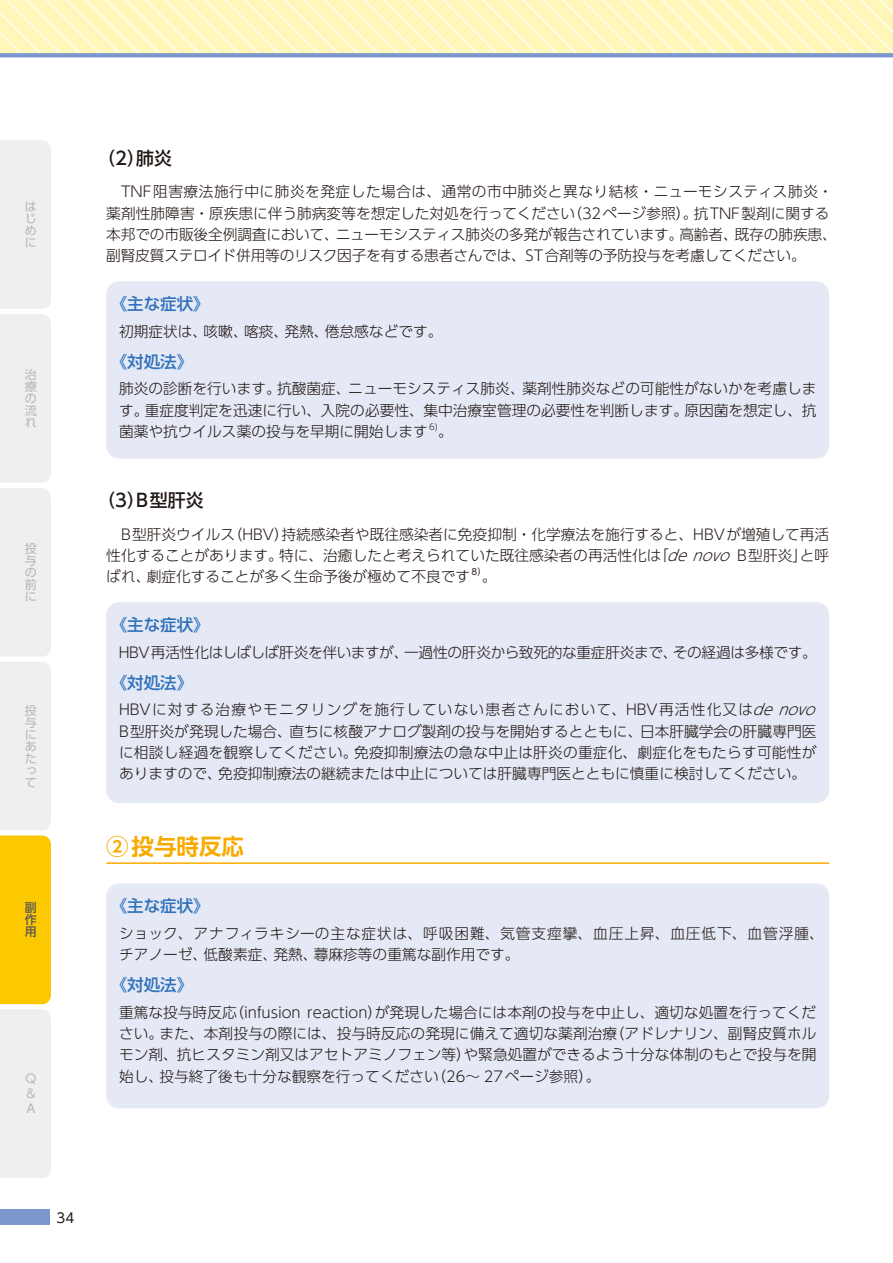
<style>
.page{position:relative;width:893px;height:1263px;background:#fff}
.page>*{position:absolute;margin:0;border:0;box-sizing:border-box;transform-origin:0 0}
.t1{font:700 22.5px "UD Shin Go Pro De";color:#f7ab00}
.t2{font:500 18px "UD Shin Go Pro";color:#221815}
.t3{font:500 16.5px "UD Shin Go Pro";color:#3071b9}
.t4{font:300 14.7px/21.3px "UD Shin Go Pro";color:#221815}
.t5{font:300 14.7px "UD Shin Go Pro";letter-spacing:-.02em;color:#221815}
.t6{font:13.5px "UD Shin Go Pro";color:#221815}
.t7{font:12px/12px "UD Shin Go Pro";color:#b5b6b6;text-align:justify}
.t8{font:500 12px/12px "UD Shin Go Pro";color:#595757;text-align:justify}
.t9{font:8.7px "UD Shin Go Pro";color:#221815}
.t10{font:300 8.55px "UD Shin Go Pro";color:#221815}
.s1{font-style:italic}
</style>
<div class="page">
<div style="left:0;top:1209px;width:50px;height:16px;background:#7b97ce"></div>
<div style="left:0;top:140px;width:51px;height:516px;background:#efefef"></div>
<svg style="left:0;top:0;width:893px;height:53px;background:#fff7bf"></svg>
<svg style="left:0;top:53px;width:893px;height:4px;background:#7f9acd"></svg>
<hr style="left:106px;top:862px;width:723px;height:2px;background:#f7ab00">
<div style="left:106px;top:281px;width:723px;height:178px;background:#e5e9f5;border-radius:13px"></div>
<div style="left:106px;top:602px;width:723px;height:201px;background:#e5e9f5;border-radius:13px"></div>
<div style="left:106px;top:883px;width:723px;height:225px;background:#e5e9f5;border-radius:13px"></div>
<svg style="left:0;top:662px;width:51px;height:516px"></svg>
<p class="t7" style="left:25px;top:200px;width:13px">はじめに</p>
<p class="t7" style="left:25px;top:368px;width:13px">治療の流れ</p>
<p class="t7" style="left:25px;top:542px;width:13px">投与の前に</p>
<p class="t7" style="left:25px;top:704px;width:13px">投与にあたって</p>
<p class="t8" style="left:25px;top:901px;width:13px">副作用</p>
<p class="t7" style="left:25px;top:1071px;width:12px;line-height:15px">Q &amp; A</p>
<p class="t2" style="left:97px;top:143px;width:76px">（2）肺炎</p>
<p class="t4" style="left:106px;top:181px;width:732px">　TNF阻害療法施行中に肺炎を発症した場合は、通常の市中肺炎と異なり結核・ニューモシスティス肺炎・薬剤性肺障害・原疾患に伴う肺病変等を想定した対処を行ってください（32ページ参照）。抗TNF製剤に関する本邦での市販後全例調査において、ニューモシスティス肺炎の多発が報告されています。高齢者、既存の肺疾患、副腎皮質ステロイド併用等のリスク因子を有する患者さんでは、ST合剤等の予防投与を考慮してください。</p>
<p class="t3" style="left:111px;top:290px;width:100px">《主な症状》</p>
<p class="t4" style="left:119px;top:320px;width:325px">初期症状は、咳嗽、喀痰、発熱、倦怠感などです。</p>
<p class="t3" style="left:111px;top:348px;width:84px">《対処法》</p>
<p class="t4" style="left:119px;top:378px;width:699px;text-align:justify">肺炎の診断を行います。抗酸菌症、ニューモシスティス肺炎、薬剤性肺炎などの可能性がないかを考慮します。重症度判定を迅速に行い、入院の必要性、集中治療室管理の必要性を判断します。原因菌を想定し、抗菌薬や抗ウイルス薬の投与を早期に開始します</p>
<p class="t10" style="left:429px;top:419px;width:10px">6)</p>
<p class="t4" style="left:438px;top:420px;width:16px">。</p>
<p class="t2" style="left:97px;top:485px;width:108px">（3）B型肝炎</p>
<p class="t4" style="left:106px;top:523px;width:724px;text-align:justify">　B型肝炎ウイルス（HBV）持続感染者や既往感染者に免疫抑制・化学療法を施行すると、HBVが増殖して再活性化することがあります。特に、治癒したと考えられていた既往感染者の再活性化は「<span class="s1">denovo</span> B型肝炎」と呼ばれ、劇症化することが多く生命予後が極めて不良です</p>
<p class="t9" style="left:472px;top:565px;width:16px">8）</p>
<p class="t4" style="left:482px;top:565px;width:16px">。</p>
<p class="t3" style="left:111px;top:611px;width:100px">《主な症状》</p>
<p class="t5" style="left:119px;top:640px;width:699px">HBV再活性化はしばしば肝炎を伴いますが、一過性の肝炎から致死的な重症肝炎まで、その経過は多様です。</p>
<p class="t3" style="left:111px;top:669px;width:84px">《対処法》</p>
<p class="t4" style="left:119px;top:698px;width:705px">HBVに対する治療やモニタリングを施行していない患者さんにおいて、HBV再活性化又は<span class="s1">denovo </span>B型肝炎が発現した場合、直ちに核酸アナログ製剤の投与を開始するとともに、日本肝臓学会の肝臓専門医に相談し経過を観察してください。免疫抑制療法の急な中止は肝炎の重症化、劇症化をもたらす可能性がありますので、免疫抑制療法の継続または中止については肝臓専門医とともに慎重に検討してください。</p>
<h1 class="t1" style="left:106px;top:828px;width:139px">②投与時反応</h1>
<p class="t3" style="left:111px;top:893px;width:100px">《主な症状》</p>
<p class="t4" style="left:119px;top:922px;width:706px">ショック、アナフィラキシーの主な症状は、呼吸困難、気管支痙攣、血圧上昇、血圧低下、血管浮腫、チアノーゼ、低酸素症、発熱、蕁麻疹等の重篤な副作用です。</p>
<p class="t3" style="left:111px;top:972px;width:84px">《対処法》</p>
<p class="t4" style="left:119px;top:1001px;width:699px;text-align:justify">重篤な投与時反応（infusion reaction）が発現した場合には本剤の投与を中止し、適切な処置を行ってください。また、本剤投与の際には、投与時反応の発現に備えて適切な薬剤治療（アドレナリン、副腎皮質ホルモン剤、抗ヒスタミン剤又はアセトアミノフェン等）や緊急処置ができるよう十分な体制のもとで投与を開始し、投与終了後も十分な観察を行ってください（26〜 27ページ参照）。</p>
<p class="t6" style="left:57px;top:1206px;width:19px">34</p>
</div>
